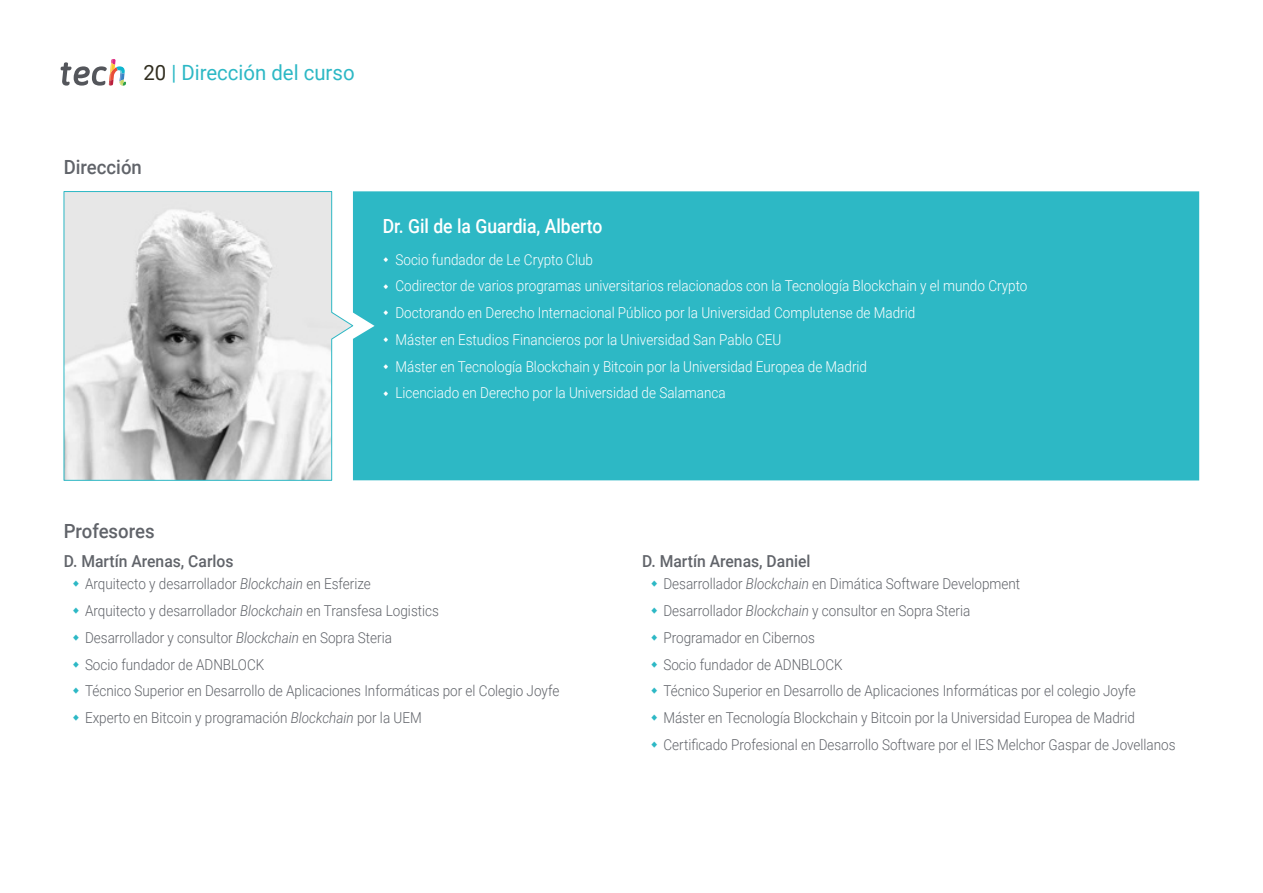
<style>
.page{position:relative;width:1263px;height:893px;background:#fff}
.page>*{position:absolute;margin:0;border:0;box-sizing:border-box;transform-origin:0 0}
.t1{font:21px "Roboto";color:#2db8c5}
.t2{font:500 19.5px "Roboto";color:#fff;scale:.9 1}
.t3{font:500 19.5px "Roboto";color:#61646a;scale:.95 1}
.t4{font:500 16.5px "Roboto";color:#61646a;scale:.95 1}
.t5{font:300 15px/26.7px "Roboto";color:#61646a;scale:.9 1}
.t6{font:300 15px/26.7px "Roboto";color:#fff;scale:.9 1}
.s1{color:#312e20}
.s2{font-style:italic}
</style>
<div class="page">
<svg style="left:61px;top:59px;width:65px;height:27px"></svg>
<div style="left:353px;top:191px;width:846px;height:289px;background:#2db8c5"></div>
<svg style="left:64px;top:191px;width:289px;height:290px"></svg>
<svg style="left:384px;top:257px;width:4px;height:5px"></svg>
<svg style="left:384px;top:284px;width:4px;height:5px"></svg>
<svg style="left:384px;top:310px;width:4px;height:5px"></svg>
<svg style="left:384px;top:337px;width:4px;height:5px"></svg>
<svg style="left:384px;top:364px;width:4px;height:5px"></svg>
<svg style="left:384px;top:391px;width:4px;height:5px"></svg>
<h1 class="t1" style="left:144px;top:57px;width:213px"><span class="s1">20</span> | Dirección del curso</h1>
<h2 class="t3" style="left:64px;top:154px;width:84px">Dirección</h2>
<h2 class="t2" style="left:383px;top:212px;width:246px">Dr. Gil de la Guardia, Alberto</h2>
<p class="t6" style="left:395px;top:245px;width:704px">Socio fundador de Le Crypto Club<br>Codirector de varios programas universitarios relacionados con la Tecnología Blockchain y el mundo Crypto Doctorando en Derecho Internacional Público por la Universidad Complutense de Madrid<br>Máster en Estudios Financieros por la Universidad San Pablo CEU<br>Máster en Tecnología Blockchain y Bitcoin por la Universidad Europea de Madrid<br>Licenciado en Derecho por la Universidad de Salamanca</p>
<h2 class="t3" style="left:64px;top:517px;width:97px">Profesores</h2>
<p class="t4" style="left:64px;top:550px;width:180px">D. Martín Arenas, Carlos</p>
<p class="t5" style="left:85px;top:570px;width:528px">Arquitecto y desarrollador <span class="s2">Blockchain</span> en Esferize<br>Arquitecto y desarrollador <span class="s2">Blockchain</span> en Transfesa Logistics<br>Desarrollador y consultor <span class="s2">Blockchain</span> en Sopra Steria<br>Socio fundador de ADNBLOCK<br>Técnico Superior en Desarrollo de Aplicaciones Informáticas por el Colegio Joyfe Experto en Bitcoin y programación <span class="s2">Blockchain</span> por la UEM</p>
<p class="t4" style="left:642px;top:550px;width:179px">D. Martín Arenas, Daniel</p>
<p class="t5" style="left:663px;top:570px;width:571px">Desarrollador <span class="s2">Blockchain</span> en Dimática Software Development<br>Desarrollador <span class="s2">Blockchain</span> y consultor en Sopra Steria<br>Programador en Cibernos<br>Socio fundador de ADNBLOCK<br>Técnico Superior en Desarrollo de Aplicaciones Informáticas por el colegio Joyfe Máster en Tecnología Blockchain y Bitcoin por la Universidad Europea de Madrid Certificado Profesional en Desarrollo Software por el IES Melchor Gaspar de Jovellanos</p>
</div>
